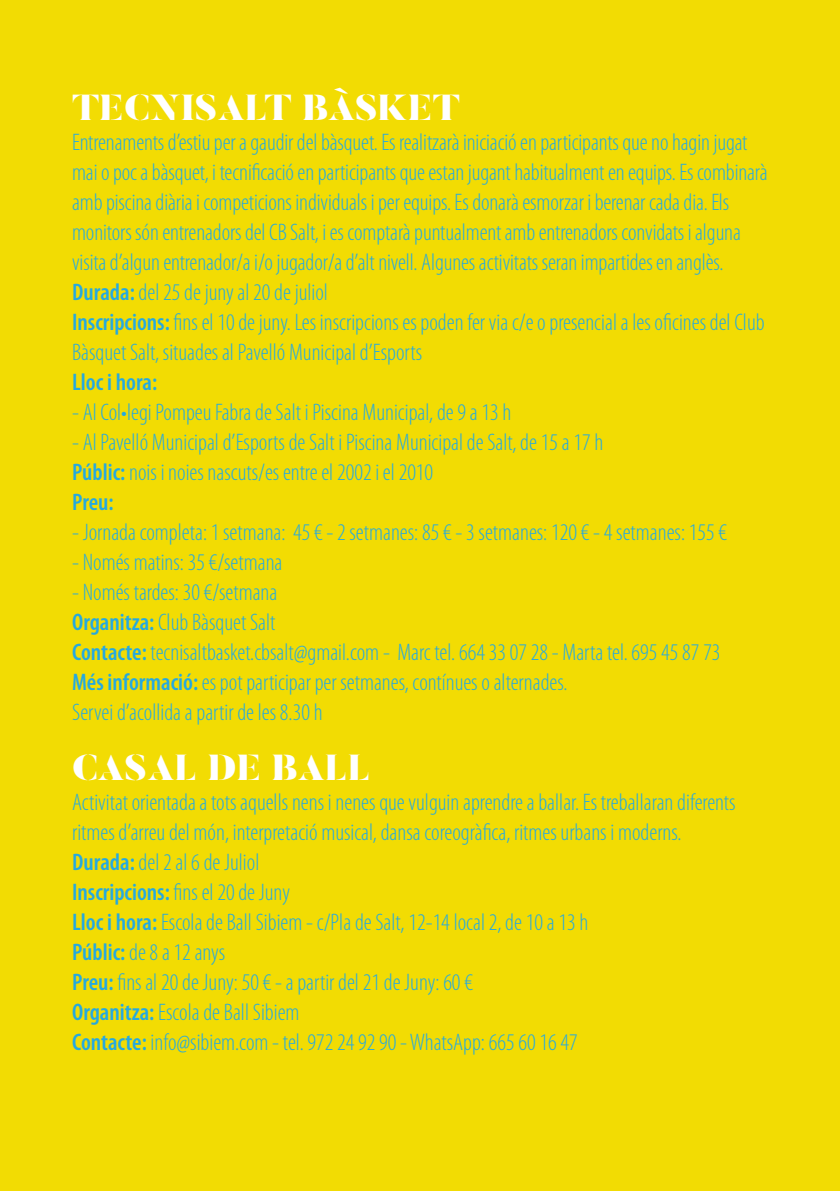
<style>
.page{position:relative;width:840px;height:1191px;background:#fff}
.page>*{position:absolute;margin:0;border:0;box-sizing:border-box;transform-origin:0 0}
.t1{font:900 36px "Butler Stencil";color:#fff}
.t2{font:300 condensed 24px/30px "Myriad Pro";color:#25a9e0}
.t3{font:600 condensed 24px "Myriad Pro";color:#25a9e0}
.s1{font-weight:600}
</style>
<div class="page">
<div style="left:0;top:0;width:839px;height:1191px;background:#f2dc03"></div>
<h1 class="t1" style="left:72px;top:85px;width:389px">TECNISALT BÀSKET</h1>
<p class="t2" style="left:72px;top:128px;width:696px">Entrenaments d’estiu per a gaudir del bàsquet. Es realitzarà iniciació en participants que no hagin jugat mai o poc a bàsquet, i tecnificació en participants que estan jugant habitualment en equips. Es combinarà amb piscina diària i competicions individuals i per equips. Es donarà esmorzar i berenar cada dia. Els monitors són entrenadors del CB Salt, i es comptarà puntualment amb entrenadors convidats i alguna visita d’algun entrenador/a i/o jugador/a d’alt nivell. Algunes activitats seran impartides en anglès.<br><span class="s1">Durada:</span> del 25 de juny al 20 de juliol<br><span class="s1">Inscripcions:</span> fins el 10 de juny. Les inscripcions es poden fer via c/e o presencial a les oficines del Club Bàsquet Salt, situades al Pavelló Municipal d’Esports</p>
<p class="t3" style="left:72px;top:369px;width:87px">Lloc i hora:</p>
<p class="t2" style="left:72px;top:398px;width:440px">- Al Col•legi Pompeu Fabra de Salt i Piscina Municipal, de 9 a 13 h</p>
<p class="t2" style="left:72px;top:428px;width:532px">- Al Pavelló Municipal d’Esports de Salt i Piscina Municipal de Salt, de 15 a 17 h<br><span class="s1">Públic:</span> nois i noies nascuts/es entre el 2002 i el 2010<br><span class="s1">Preu:</span></p>
<p class="t2" style="left:72px;top:518px;width:656px">- Jornada completa: 1 setmana: 45 € - 2 setmanes: 85 € - 3 setmanes: 120 € - 4 setmanes: 155 €</p>
<p class="t2" style="left:72px;top:548px;width:212px">- Només matins: 35 €/setmana</p>
<p class="t2" style="left:72px;top:578px;width:649px">- Només tardes: 30 €/setmana<br><span class="s1">Organitza:</span> Club Bàsquet Salt<br><span class="s1">Contacte:</span> tecnisaltbasket.cbsalt@gmail.com - Marc tel. 664 33 07 28 - Marta tel. 695 45 87 73<br><span class="s1">Més informació:</span> es pot participar per setmanes, contínues o alternades.<br>Servei d’acollida a partir de les 8.30 h</p>
<h1 class="t1" style="left:72px;top:745px;width:300px">CASAL DE BALL</h1>
<p class="t2" style="left:72px;top:788px;width:664px">Activitat orientada a tots aquells nens i nenes que vulguin aprendre a ballar. Es treballaran diferents ritmes d’arreu del món, interpretació musical, dansa coreogràfica, ritmes urbans i moderns.<br><span class="s1">Durada:</span> del 2 al 6 de Juliol<br><span class="s1">Inscripcions:</span> fins el 20 de Juny<br><span class="s1">Lloc i hora:</span> Escola de Ball Sibiem - c/Pla de Salt, 12-14 local 2, de 10 a 13 h<br><span class="s1">Públic:</span> de 8 a 12 anys<br><span class="s1">Preu:</span> fins al 20 de Juny: 50 € - a partir del 21 de Juny: 60 €<br><span class="s1">Organitza:</span> Escola de Ball Sibiem<br><span class="s1">Contacte:</span> info@sibiem.com - tel. 972 24 92 90 - WhatsApp: 665 60 16 47</p>
</div>
